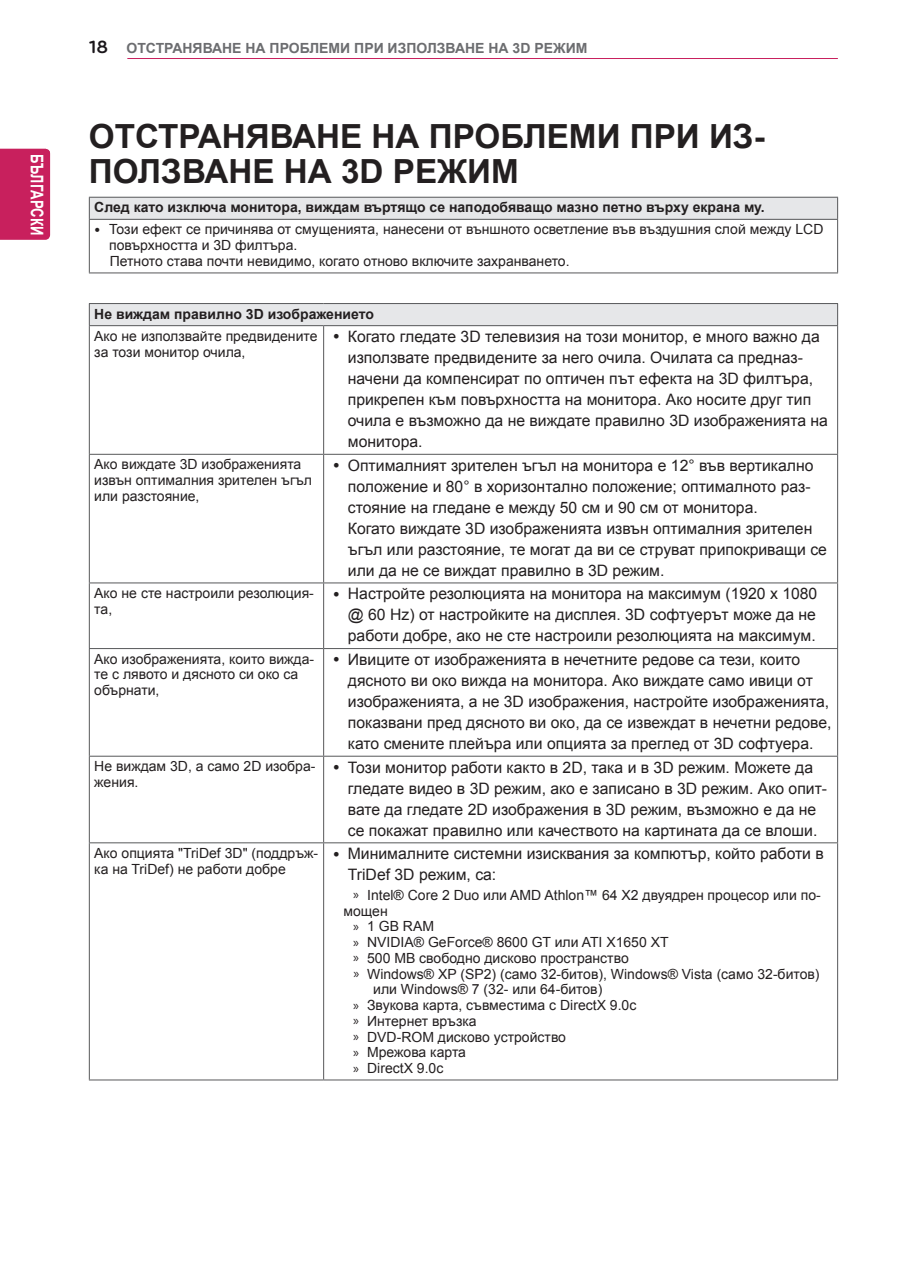
<style>
.page{position:relative;width:903px;height:1275px;background:#fff}
.page>*{position:absolute;margin:0;border:0;box-sizing:border-box;transform-origin:0 0}
.Chapter{font:700 33.25px/35px "Arial";color:#231f20}
.t1{font:700 18.38px "Bryant LG";color:#1a161a}
.t2{font:700 17.5px "Arial";color:#fff;scale:.75 1}
.body-bullet-9{font:15.75px/21px "Arial";color:#231f20}
.Body{font:14px/15.8px "Arial";color:#231f20}
.ta_no_arrow{font:14px/15.8px "Arial";color:#231f20}
.Body-Bullet{font:14px/15.8px "Arial";color:#231f20}
.Body-Bold-Center{font:700 14px "Arial";color:#231f20}
.Chapter-2{font:700 14px "Arial";color:#6c6d70}
.s1{font-family:"Myriad Pro"}
</style>
<div class="page">
<hr style="left:127px;top:58px;width:711px;height:1px;background:#c8205d">
<div style="left:0;top:149px;width:50px;height:91px;background:#c8205d"></div>
<div style="left:89px;top:197px;width:748px;height:22px;background:#e6e7e9"></div>
<hr style="left:89px;top:197px;width:749px;height:1px;background:#57585a">
<svg style="left:89px;top:198px;width:1px;height:21px"></svg>
<svg style="left:837px;top:198px;width:1px;height:21px"></svg>
<hr style="left:89px;top:219px;width:749px;height:1px;background:#57585a">
<hr style="left:89px;top:220px;width:1px;height:52px;background:#57585a">
<hr style="left:837px;top:220px;width:1px;height:52px;background:#57585a">
<hr style="left:89px;top:272px;width:749px;height:1px;background:#57585a">
<div style="left:89px;top:304px;width:748px;height:22px;background:#e6e7e9"></div>
<hr style="left:89px;top:303px;width:235px;height:1px;background:#57585a">
<svg style="left:89px;top:304px;width:1px;height:21px"></svg>
<hr style="left:324px;top:303px;width:514px;height:1px;background:#57585a">
<svg style="left:837px;top:304px;width:1px;height:21px"></svg>
<hr style="left:89px;top:325px;width:235px;height:1px;background:#57585a">
<hr style="left:89px;top:326px;width:1px;height:128px;background:#57585a">
<hr style="left:324px;top:325px;width:514px;height:1px;background:#57585a">
<hr style="left:323px;top:326px;width:1px;height:128px;background:#57585a">
<hr style="left:837px;top:326px;width:1px;height:128px;background:#57585a">
<hr style="left:89px;top:454px;width:235px;height:1px;background:#57585a">
<hr style="left:89px;top:455px;width:1px;height:127px;background:#57585a">
<hr style="left:324px;top:454px;width:514px;height:1px;background:#57585a">
<hr style="left:323px;top:455px;width:1px;height:127px;background:#57585a">
<hr style="left:837px;top:455px;width:1px;height:127px;background:#57585a">
<hr style="left:89px;top:582px;width:235px;height:1px;background:#57585a">
<hr style="left:89px;top:583px;width:1px;height:65px;background:#57585a">
<hr style="left:324px;top:582px;width:514px;height:1px;background:#57585a">
<hr style="left:323px;top:583px;width:1px;height:65px;background:#57585a">
<hr style="left:837px;top:583px;width:1px;height:65px;background:#57585a">
<hr style="left:89px;top:648px;width:235px;height:1px;background:#57585a">
<hr style="left:89px;top:649px;width:1px;height:107px;background:#57585a">
<hr style="left:324px;top:648px;width:514px;height:1px;background:#57585a">
<hr style="left:323px;top:649px;width:1px;height:107px;background:#57585a">
<hr style="left:837px;top:649px;width:1px;height:107px;background:#57585a">
<hr style="left:89px;top:756px;width:235px;height:1px;background:#57585a">
<hr style="left:89px;top:757px;width:1px;height:85px;background:#57585a">
<hr style="left:324px;top:756px;width:514px;height:1px;background:#57585a">
<hr style="left:323px;top:757px;width:1px;height:85px;background:#57585a">
<hr style="left:837px;top:757px;width:1px;height:85px;background:#57585a">
<hr style="left:89px;top:842px;width:235px;height:1px;background:#57585a">
<hr style="left:89px;top:843px;width:1px;height:236px;background:#57585a">
<hr style="left:324px;top:842px;width:514px;height:1px;background:#57585a">
<hr style="left:323px;top:843px;width:1px;height:236px;background:#57585a">
<hr style="left:837px;top:843px;width:1px;height:236px;background:#57585a">
<hr style="left:89px;top:1079px;width:235px;height:1px;background:#57585a">
<hr style="left:324px;top:1079px;width:514px;height:1px;background:#57585a">
<p class="t2" style="left:49px;top:154px;width:109px;rotate:90deg">БЪЛГАРСКИ</p>
<p class="t1" style="left:89px;top:36px;width:20px">18</p>
<p class="Chapter-2" style="left:126px;top:39px;width:462px">ОТСТРАНЯВАНЕ НА ПРОБЛЕМИ ПРИ ИЗПОЛЗВАНЕ НА 3D РЕЖИМ</p>
<p class="Chapter" style="left:89px;top:120px;width:677px">ОТСТРАНЯВАНЕ НА ПРОБЛЕМИ ПРИ ИЗ-<br>ПОЛЗВАНЕ НА 3D РЕЖИМ</p>
<p class="Body-Bold-Center" style="left:94px;top:198px;width:672px">След като изключа монитора, виждам въртящо се наподобяващо мазно петно върху екрана му.</p>
<p class="Body-Bullet" style="left:109px;top:222px;width:716px">Този ефект се причинява от смущенията, нанесени от външното осветление във въздушния слой между LCD повърхността и 3D филтъра.</p>
<p class="Body" style="left:110px;top:253px;width:461px">Петното става почти невидимо, когато отново включите захранването.</p>
<p class="Body-Bold-Center" style="left:94px;top:305px;width:281px">Не виждам правилно 3D изображението</p>
<p class="Body" style="left:94px;top:328px;width:225px">Ако не използвайте предвидените за този монитор очила,</p>
<p class="body-bullet-9" style="left:348px;top:326px;width:482px">Когато гледате 3D телевизия на този монитор, е много важно да използвате предвидените за него очила. Очилата са предназ&shy;начени да компенсират по оптичен път ефекта на 3D филтъра, прикрепен към повърхността на монитора. Ако носите друг тип очила е възможно да не виждате правилно 3D изображенията на монитора.</p>
<p class="Body" style="left:94px;top:457px;width:219px">Ако виждате 3D изображенията извън оптималния зрителен ъгъл или разстояние,</p>
<p class="body-bullet-9" style="left:348px;top:455px;width:467px">Оптималният зрителен ъгъл на монитора е 12° във вертикално положение и 80° в хоризонтално положение; оптималното раз&shy;стояние на гледане е между 50 см и 90 см от монитора.</p>
<p class="body-bullet-9" style="left:348px;top:518px;width:481px">Когато виждате 3D изображенията извън оптималния зрителен ъгъл или разстояние, те могат да ви се струват припокриващи се или да не се виждат правилно в 3D режим.</p>
<p class="Body" style="left:94px;top:585px;width:221px">Ако не сте настроили резолюция&shy;та,</p>
<p class="body-bullet-9" style="left:348px;top:583px;width:471px;text-align:justify">Настройте резолюцията на монитора на максимум (1920 x 1080 @ 60 Hz) от настройките на дисплея. 3D софтуерът може да не работи добре, ако не сте настроили резолюцията на максимум.</p>
<p class="Body" style="left:94px;top:651px;width:221px">Ако изображенията, които вижда&shy;те с лявото и дясното си око са обърнати,</p>
<p class="body-bullet-9" style="left:348px;top:649px;width:485px">Ивиците от изображенията в нечетните редове са тези, които дясното ви око вижда на монитора. Ако виждате само ивици от изображенията, а не 3D изображения, настройте изображенията, показвани пред дясното ви око, да се извеждат в нечетни редове, като смените плейъра или опцията за преглед от 3D софтуера.</p>
<p class="Body" style="left:94px;top:759px;width:223px">Не виждам 3D, а само 2D изобра&shy;жения.</p>
<p class="body-bullet-9" style="left:348px;top:757px;width:481px">Този монитор работи както в 2D, така и в 3D режим. Можете да гледате видео в 3D режим, ако е записано в 3D режим. Ако опит&shy;вате да гледате 2D изображения в 3D режим, възможно е да не се покажат правилно или качеството на картината да се влоши.</p>
<p class="Body" style="left:94px;top:845px;width:225px">Ако опцията "TriDef 3D" (поддръж&shy;ка на TriDef) не работи добре</p>
<p class="body-bullet-9" style="left:348px;top:843px;width:477px">Минималните системни изисквания за компютър, който работи в<br>TriDef 3D режим, са:</p>
<p class="ta_no_arrow" style="left:343px;top:887px;width:479px;text-indent:10px"><span class="s1">»</span> Intel® Core 2 Duo или AMD Athlon™ 64 X2 двуядрен процесор или по&shy;мощен</p>
<p class="ta_no_arrow" style="left:353px;top:919px;width:82px"><span class="s1">»</span> 1 GB RAM</p>
<p class="ta_no_arrow" style="left:353px;top:934px;width:317px"><span class="s1">»</span> NVIDIA® GeForce® 8600 GT или ATI X1650 XT</p>
<p class="ta_no_arrow" style="left:353px;top:950px;width:277px"><span class="s1">»</span> 500 MB свободно дисково пространство</p>
<p class="ta_no_arrow" style="left:373px;top:966px;width:448px;text-indent:-20px"><span class="s1">»</span> Windows® XP (SP2) (само 32-битов), Windows® Vista (само 32-битов) или Windows® 7 (32- или 64-битов)</p>
<p class="ta_no_arrow" style="left:353px;top:997px;width:285px"><span class="s1">»</span> Звукова карта, съвместима с DirectX 9.0c</p>
<p class="ta_no_arrow" style="left:353px;top:1013px;width:125px"><span class="s1">»</span> Интернет връзка</p>
<p class="ta_no_arrow" style="left:353px;top:1029px;width:214px"><span class="s1">»</span> DVD-ROM дисково устройство</p>
<p class="ta_no_arrow" style="left:353px;top:1045px;width:114px"><span class="s1">»</span> Мрежова карта</p>
<p class="ta_no_arrow" style="left:353px;top:1060px;width:92px"><span class="s1">»</span> DirectX 9.0c</p>
</div>
